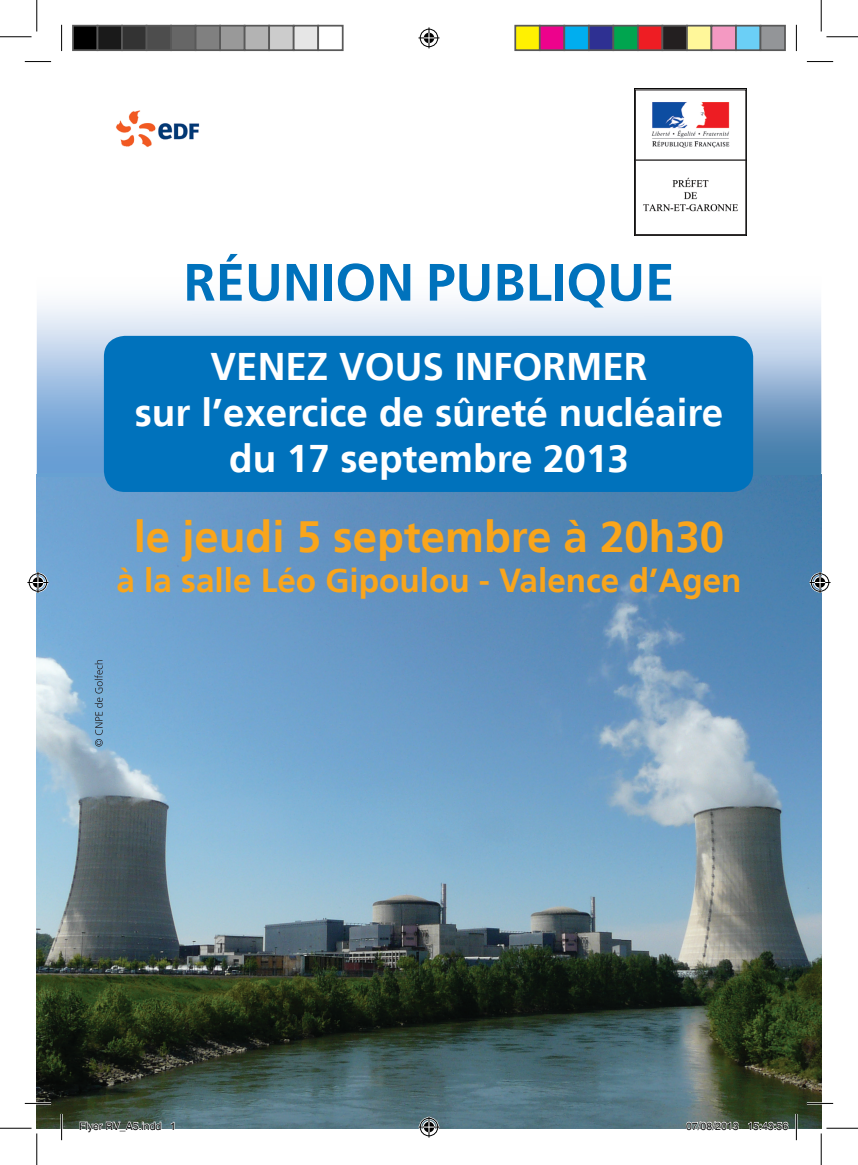
<style>
.page{position:relative;width:858px;height:1165px;background:#fff}
.page>*{position:absolute;margin:0;border:0;box-sizing:border-box;transform-origin:0 0}
.t1{font:700 52.5px "Frutiger";color:#0072bc}
.t2{font:700 43.75px "Frutiger";color:#f9a51b}
.t3{font:700 38.5px/46.2px "Frutiger";color:#fff;text-align:center}
.t4{font:700 33.25px "Frutiger";color:#f9a51b}
.t5{font:10.5px "Helvetica";color:#000}
</style>
<div class="page">
<svg style="left:37px;top:301px;width:784px;height:172px"></svg>
<img style="left:37px;top:475px;width:784px;height:653px">
<svg style="left:746px;top:341px;width:75px;height:134px;background:#7da3c7"></svg>
<hr style="left:37px;top:473px;width:94px;height:4px;background:#67a1d2">
<img style="left:634px;top:89px;width:112px;height:123px">
<svg style="left:94px;top:660px;width:9px;height:87px"></svg>
<img style="left:116px;top:110px;width:84px;height:37px">
<div style="left:634px;top:90px;width:112px;height:145px;border:1px solid #231f20"></div>
<div style="left:104px;top:336px;width:649px;height:156px;background:#0072bc;border-radius:21px"></div>
<hr style="left:25px;top:1102px;width:26px;height:2px;background:#fff">
<hr style="left:806px;top:1102px;width:26px;height:2px;background:#fff">
<hr style="left:60px;top:1114px;width:3px;height:26px;background:#fff">
<hr style="left:795px;top:1114px;width:2px;height:26px;background:#fff">
<svg style="left:25px;top:61px;width:26px;height:1px"></svg>
<svg style="left:806px;top:61px;width:26px;height:1px"></svg>
<svg style="left:25px;top:1103px;width:26px;height:1px"></svg>
<svg style="left:806px;top:1103px;width:26px;height:1px"></svg>
<svg style="left:61px;top:25px;width:1px;height:26px"></svg>
<svg style="left:61px;top:1114px;width:1px;height:26px"></svg>
<svg style="left:795px;top:25px;width:1px;height:26px"></svg>
<svg style="left:795px;top:1114px;width:1px;height:26px"></svg>
<hr style="left:0;top:36px;width:32px;height:1px;background:#000">
<hr style="left:826px;top:36px;width:31px;height:1px;background:#000">
<hr style="left:0;top:1128px;width:32px;height:1px;background:#000">
<hr style="left:826px;top:1128px;width:31px;height:1px;background:#000">
<hr style="left:36px;top:0;width:1px;height:32px;background:#000">
<hr style="left:36px;top:1133px;width:1px;height:32px;background:#000">
<hr style="left:820px;top:0;width:1px;height:32px;background:#000">
<hr style="left:820px;top:1133px;width:1px;height:32px;background:#000">
<svg style="left:418px;top:27px;width:21px;height:21px"></svg>
<svg style="left:418px;top:1116px;width:21px;height:21px"></svg>
<svg style="left:27px;top:572px;width:21px;height:21px"></svg>
<svg style="left:809px;top:572px;width:21px;height:21px"></svg>
<div style="left:73px;top:26px;width:24px;height:24px;background:#000"></div>
<div style="left:72px;top:25px;width:26px;height:26px;border:2px solid #595959"></div>
<div style="left:97px;top:26px;width:25px;height:24px;background:#1a1a1a"></div>
<div style="left:97px;top:25px;width:26px;height:26px;border:2px solid #595959"></div>
<div style="left:122px;top:26px;width:24px;height:24px;background:#333"></div>
<div style="left:121px;top:25px;width:26px;height:26px;border:2px solid #595959"></div>
<div style="left:146px;top:26px;width:25px;height:24px;background:#4d4d4d"></div>
<div style="left:146px;top:25px;width:26px;height:26px;border:2px solid #595959"></div>
<div style="left:171px;top:26px;width:24px;height:24px;background:#666"></div>
<div style="left:170px;top:25px;width:26px;height:26px;border:2px solid #595959"></div>
<div style="left:195px;top:26px;width:25px;height:24px;background:#808080"></div>
<div style="left:195px;top:25px;width:26px;height:26px;border:2px solid #595959"></div>
<div style="left:220px;top:26px;width:24px;height:24px;background:#999"></div>
<div style="left:219px;top:25px;width:26px;height:26px;border:2px solid #595959"></div>
<div style="left:244px;top:26px;width:25px;height:24px;background:#b3b3b3"></div>
<div style="left:244px;top:25px;width:26px;height:26px;border:2px solid #595959"></div>
<div style="left:269px;top:26px;width:24px;height:24px;background:#ccc"></div>
<div style="left:268px;top:25px;width:26px;height:26px;border:2px solid #595959"></div>
<div style="left:293px;top:26px;width:25px;height:24px;background:#e6e6e6"></div>
<div style="left:293px;top:25px;width:26px;height:26px;border:2px solid #595959"></div>
<div style="left:317px;top:25px;width:26px;height:26px;border:2px solid #595959"></div>
<div style="left:515px;top:26px;width:24px;height:24px;background:#fff101"></div>
<div style="left:514px;top:25px;width:26px;height:26px;border:2px solid #595959"></div>
<div style="left:539px;top:26px;width:25px;height:24px;background:#ed028c"></div>
<div style="left:538px;top:25px;width:27px;height:26px;border:2px solid #595959"></div>
<div style="left:564px;top:26px;width:24px;height:24px;background:#00aeef"></div>
<div style="left:563px;top:25px;width:26px;height:26px;border:2px solid #595959"></div>
<div style="left:588px;top:26px;width:25px;height:24px;background:#2e3092"></div>
<div style="left:587px;top:25px;width:27px;height:26px;border:2px solid #595959"></div>
<div style="left:613px;top:26px;width:24px;height:24px;background:#00a54f"></div>
<div style="left:612px;top:25px;width:26px;height:26px;border:2px solid #595959"></div>
<div style="left:637px;top:26px;width:25px;height:24px;background:#ee1d23"></div>
<div style="left:636px;top:25px;width:27px;height:26px;border:2px solid #595959"></div>
<div style="left:662px;top:26px;width:24px;height:24px;background:#231f20"></div>
<div style="left:661px;top:25px;width:26px;height:26px;border:2px solid #595959"></div>
<div style="left:686px;top:26px;width:25px;height:24px;background:#fff79a"></div>
<div style="left:685px;top:25px;width:27px;height:26px;border:2px solid #595959"></div>
<div style="left:711px;top:26px;width:24px;height:24px;background:#f499c2"></div>
<div style="left:710px;top:25px;width:26px;height:26px;border:2px solid #595959"></div>
<div style="left:735px;top:26px;width:25px;height:24px;background:#6bcff6"></div>
<div style="left:734px;top:25px;width:27px;height:26px;border:2px solid #595959"></div>
<div style="left:760px;top:26px;width:24px;height:24px;background:#939598"></div>
<div style="left:759px;top:25px;width:26px;height:26px;border:2px solid #595959"></div>
<svg style="left:79px;top:1121px;width:82px;height:8px"></svg>
<svg style="left:170px;top:1122px;width:5px;height:7px"></svg>
<svg style="left:685px;top:1121px;width:53px;height:8px"></svg>
<svg style="left:747px;top:1121px;width:41px;height:8px"></svg>
<h1 class="t1" style="left:183px;top:252px;width:492px">RÉUNION PUBLIQUE</h1>
<p class="t3" style="left:135px;top:343px;width:589px">VENEZ VOUS INFORMER<br>sur l’exercice de sûreté nucléaire du 17 septembre 2013</p>
<p class="t2" style="left:134px;top:511px;width:592px">le jeudi 5 septembre à 20h30</p>
<p class="t4" style="left:116px;top:561px;width:626px">à la salle Léo Gipoulou - Valence d’Agen</p>
<p class="t5" style="left:79px;top:1120px;width:98px">Flyer RV_A5.indd 1</p>
<p class="t5" style="left:685px;top:1120px;width:104px">07/08/2013 15:43:56</p>
</div>
